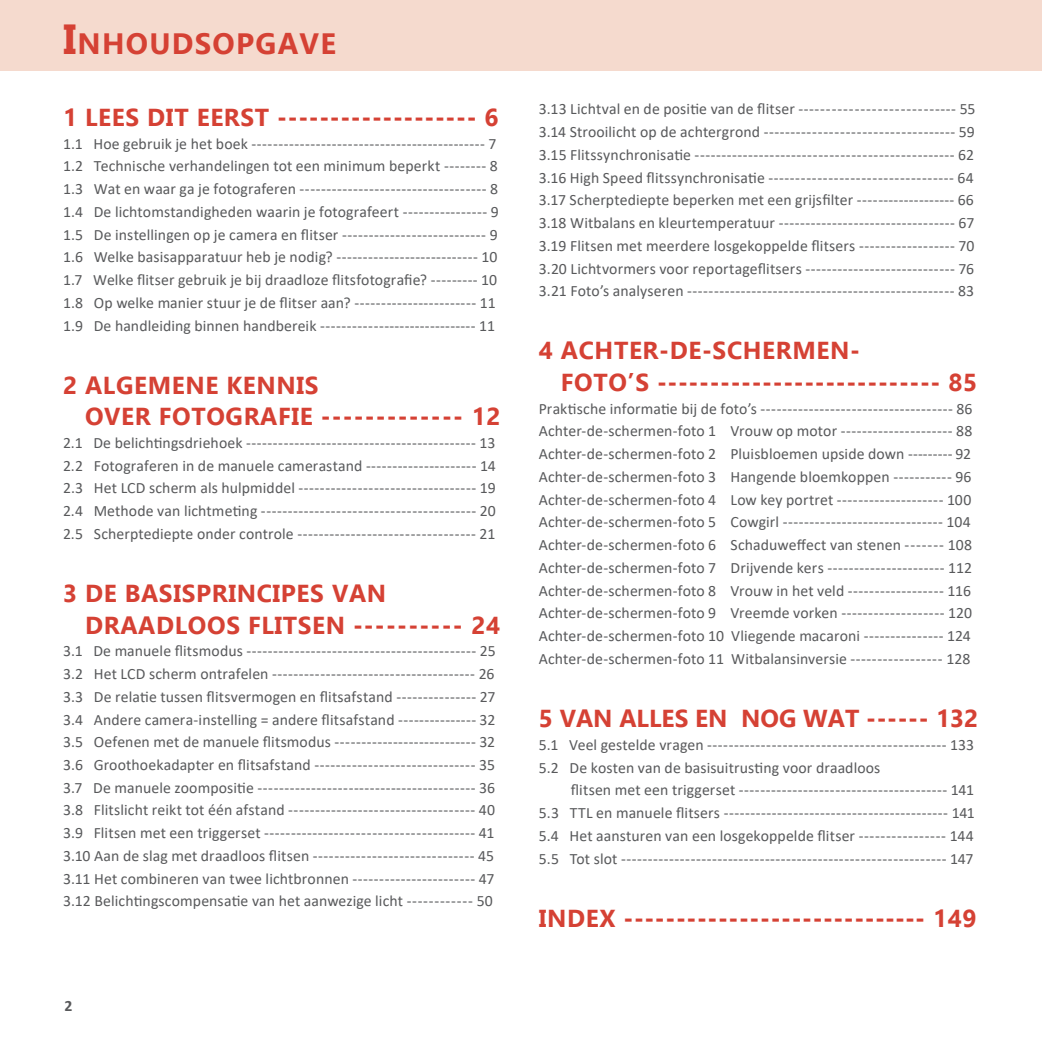
<style>
.page{position:relative;width:1042px;height:1042px;background:#fff}
.page>*{position:absolute;margin:0;border:0;box-sizing:border-box;transform-origin:0 0}
.t1{font:700 29.4px "Ebrima";letter-spacing:.045em;color:#d54134}
.t2{font:700 24.5px/31.5px "Ebrima";letter-spacing:.025em;color:#d54134}
.t3{font:15.75px/22.8px "Calibri";letter-spacing:.005em;color:#58595b;text-align:justify}
.t4{font:700 15.75px "Calibri";color:#58595b}
.s1{font-size:42px}
</style>
<div class="page">
<div style="left:0;top:0;width:1042px;height:71px;background:#f5dace"></div>
<h1 class="t1" style="left:63px;top:22px;width:275px"><span class="s1">I</span>NHOUDSOPGAVE</h1>
<h2 class="t2" style="left:63px;top:101px;width:49px">1 LEES</h2>
<h2 class="t2" style="left:147px;top:101px;width:353px">DIT EERST ------------------- 6</h2>
<p class="t3" style="left:63px;top:132px;width:437px;text-align:left">1.1 Hoe gebruik je het boek -------------------------------------------- 7<br>1.2 Technische verhandelingen tot een minimum beperkt -------- 8<br>1.3 Wat en waar ga je fotograferen ----------------------------------- 8<br>1.4 De lichtomstandigheden waarin je fotografeert ---------------- 9<br>1.5 De instellingen op je camera en flitser --------------------------- 9<br>1.6 Welke basisapparatuur heb je nodig? --------------------------- 10<br>1.7 Welke flitser gebruik je bij draadloze flitsfotografie? --------- 10<br>1.8 Op welke manier stuur je de flitser aan? ----------------------- 11<br>1.9 De handleiding binnen handbereik ------------------------------ 11</p>
<h2 class="t2" style="left:63px;top:368px;width:125px">2 ALGEMENE</h2>
<h2 class="t2" style="left:226px;top:368px;width:34px">KENN</h2>
<h2 class="t2" style="left:297px;top:368px;width:22px">IS</h2>
<h2 class="t2" style="left:85px;top:400px;width:17px">OVE</h2>
<h2 class="t2" style="left:135px;top:400px;width:367px">R FOTOGRAFIE ------------- 12</h2>
<p class="t3" style="left:63px;top:431px;width:434px">2.1 De belichtingsdriehoek ------------------------------------------- 13<br>2.2 Fotograferen in de manuele camerastand --------------------- 14<br>2.3 Het LCD scherm als hulpmiddel --------------------------------- 19<br>2.4 Methode van lichtmeting ---------------------------------------- 20<br>2.5 Scherptediepte onder controle --------------------------------- 21</p>
<h2 class="t2" style="left:63px;top:577px;width:233px">3 DE BASISP RIN CIPES</h2>
<h2 class="t2" style="left:332px;top:577px;width:19px">VAN</h2>
<h2 class="t2" style="left:85px;top:608px;width:54px">DRAAD</h2>
<h2 class="t2" style="left:175px;top:608px;width:31px">LOOS</h2>
<h2 class="t2" style="left:248px;top:608px;width:66px">FLITSEN</h2>
<h2 class="t2" style="left:353px;top:608px;width:148px">---------- 24</h2>
<p class="t3" style="left:63px;top:639px;width:434px">3.1 De manuele flitsmodus ------------------------------------------- 25<br>3.2 Het LCD scherm ontrafelen -------------------------------------- 26<br>3.3 De relatie tussen flitsvermogen en flitsafstand --------------- 27<br>3.4 Andere camera-instelling = andere flitsafstand --------------- 32<br>3.5 Oefenen met de manuele flitsmodus --------------------------- 32<br>3.6 Groothoekadapter en flitsafstand ------------------------------ 35<br>3.7 De manuele zoompositie ----------------------------------------- 36<br>3.8 Flitslicht reikt tot één afstand ----------------------------------- 40<br>3.9 Flitsen met een triggerset --------------------------------------- 41<br>3.10 Aan de slag met draadloos flitsen ------------------------------ 45<br>3.11 Het combineren van twee lichtbronnen ----------------------- 47<br>3.12 Belichtingscompensatie van het aanwezige licht ------------ 50</p>
<p class="t4" style="left:64px;top:994px;width:9px">2</p>
<p class="t3" style="left:539px;top:97px;width:438px">3.13 Lichtval en de positie van de flitser ---------------------------- 55<br>3.14 Strooilicht op de achtergrond ----------------------------------- 59<br>3.15 Flitssynchronisatie ------------------------------------------------ 62<br>3.16 High Speed flitssynchronisatie ---------------------------------- 64<br>3.17 Scherptediepte beperken met een grijsfilter ------------------- 66<br>3.18 Witbalans en kleurtemperatuur --------------------------------- 67<br>3.19 Flitsen met meerdere losgekoppelde flitsers ------------------ 70<br>3.20 Lichtvormers voor reportageflitsers ---------------------------- 76<br>3.21 Foto’s analyseren -------------------------------------------------- 83</p>
<h2 class="t2" style="left:561px;top:334px;width:418px;text-indent:-22px">4 ACHTER-DE-SCHERMEN -<br>FOTO’S --------------------------- 85</h2>
<p class="t3" style="left:539px;top:397px;width:435px">Praktische informatie bij de foto’s ------------------------------------ 86<br>Achter-de-schermen-foto 1 Vrouw op motor --------------------- 88<br>Achter-de-schermen-foto 2 Pluisbloemen upside down --------- 92<br>Achter-de-schermen-foto 3 Hangende bloemkoppen ----------- 96<br>Achter-de-schermen-foto 4 Low key portret -------------------- 100<br>Achter-de-schermen-foto 5 Cowgirl ------------------------------ 104<br>Achter-de-schermen-foto 6 Schaduweffect van stenen ------- 108<br>Achter-de-schermen-foto 7 Drijvende kers ---------------------- 112<br>Achter-de-schermen-foto 8 Vrouw in het veld ------------------ 116<br>Achter-de-schermen-foto 9 Vreemde vorken ------------------- 120<br>Achter-de-schermen-foto 10 Vliegende macaroni --------------- 124<br>Achter-de-schermen-foto 11 Witbalansinversie ----------------- 128</p>
<h2 class="t2" style="left:539px;top:702px;width:39px">5 VAN</h2>
<h2 class="t2" style="left:619px;top:702px;width:92px">ALLES EN</h2>
<h2 class="t2" style="left:741px;top:702px;width:19px">NOG</h2>
<h2 class="t2" style="left:803px;top:702px;width:177px">WAT ------ 132</h2>
<p class="t3" style="left:539px;top:733px;width:437px">5.1 Veel gestelde vragen -------------------------------------------- 133<br>5.2 De kosten van de basisuitrusting voor draadloos</p>
<p class="t3" style="left:539px;top:778px;width:438px;text-indent:32px">flitsen met een triggerset --------------------------------------- 141<br>5.3 TTL en manuele flitsers ------------------------------------------ 141<br>5.4 Het aansturen van een losgekoppelde flitser ---------------- 144<br>5.5 Tot slot ------------------------------------------------------------- 147</p>
<h2 class="t2" style="left:539px;top:901px;width:26px">INDE</h2>
<h2 class="t2" style="left:599px;top:901px;width:378px">X ----------------------------- 149</h2>
</div>
